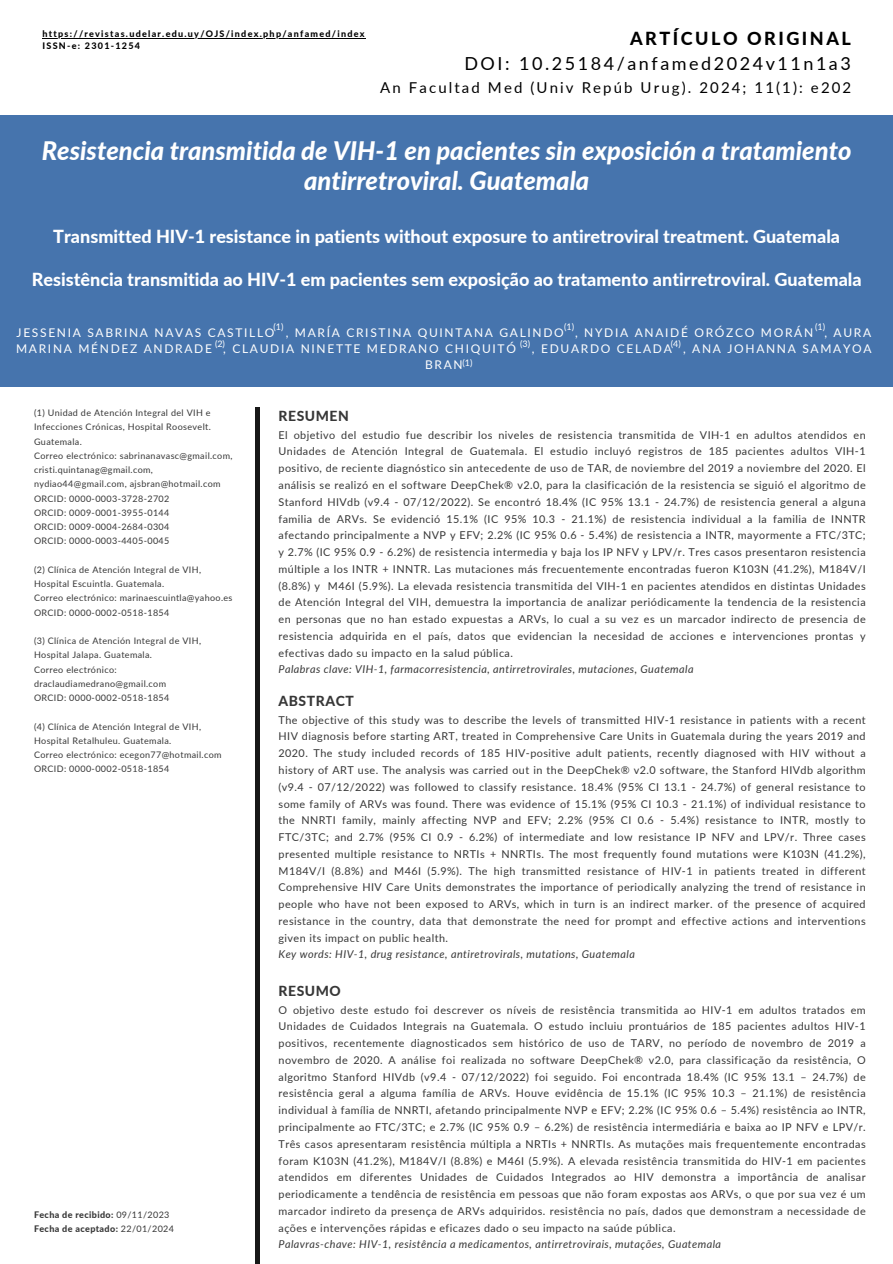
<style>
.page{position:relative;width:893px;height:1264px;background:#fff}
.page>*{position:absolute;margin:0;border:0;box-sizing:border-box;transform-origin:0 0}
.t1{font:italic 800 25.5px/30.3px "Lato";color:#fff;text-align:center}
.t2{font:800 18px "Lato";color:#fff}
.t3{font:18px "Lato";letter-spacing:.14em;color:#000}
.t4{font:800 18px "Lato";letter-spacing:.14em;color:#000}
.t5{font:15px "Lato";letter-spacing:.14em;color:#000}
.t6{font:800 13.95px "Lato";letter-spacing:.04em;color:#373737}
.t7{font:12px/16px "Lato";letter-spacing:.14em;color:#fff}
.t8{font:10.8px/16.8px "Lato";letter-spacing:.04em;color:#373737;text-align:justify}
.t9{font:italic 10.8px "Lato";letter-spacing:.04em;color:#373737}
.t10{font:9px/14.2px "Lato";letter-spacing:.04em;color:#373737}
.t11{font:800 9px "Lato";letter-spacing:.14em;color:#000}
.t12{font:800 9px "Lato";letter-spacing:.04em;color:#373737}
.t13{font:9px "Lato";color:#fff}
.s1{font-weight:400}
</style>
<div class="page">
<hr style="left:43px;top:38px;width:323px;height:1px;background:#000">
<hr style="left:255px;top:407px;width:4px;height:856px;background:#181818">
<div style="left:0;top:115px;width:892px;height:272px;background:#4674ad"></div>
<p class="t11" style="left:43px;top:28px;width:323px">https://revistas.udelar.edu.uy/OJS/index.php/anfamed/index</p>
<p class="t11" style="left:43px;top:40px;width:99px">ISSN-e: 2301-1254</p>
<p class="t4" style="left:630px;top:28px;width:222px">ARTÍCULO ORIGINAL</p>
<p class="t3" style="left:464px;top:52px;width:388px">DOI: 10.25184/anfamed2024v11n1a3</p>
<p class="t5" style="left:380px;top:78px;width:472px">An Facultad Med (Univ Repúb Urug). 2024; 11(1): e202</p>
<p class="t1" style="left:42px;top:135px;width:811px">Resistencia transmitida de VIH-1 en pacientes sin exposición a tratamiento antirretroviral. Guatemala</p>
<p class="t2" style="left:53px;top:225px;width:788px">Transmitted HIV-1 resistance in patients without exposure to antiretroviral treatment. Guatemala</p>
<p class="t2" style="left:32px;top:268px;width:831px">Resistência transmitida ao HIV-1 em pacientes sem exposição ao tratamento antirretroviral. Guatemala</p>
<p class="t7" style="left:16px;top:325px;width:856px">JESSENIA SABRINA NAVAS CASTILLO , MARÍA CRISTINA QUINTANA GALINDO , NYDIA ANAIDÉ ORÓZCO MORÁN , AURA<br>MARINA MÉNDEZ ANDRADE , CLAUDIA NINETTE MEDRANO CHIQUITÓ</p>
<p class="t13" style="left:273px;top:321px;width:12px">(1)</p>
<p class="t13" style="left:564px;top:321px;width:12px">(1)</p>
<p class="t13" style="left:815px;top:321px;width:12px">(1)</p>
<p class="t13" style="left:215px;top:338px;width:12px">(2)</p>
<p class="t13" style="left:520px;top:338px;width:12px">(3)</p>
<p class="t13" style="left:670px;top:338px;width:12px">(4)</p>
<p class="t7" style="left:532px;top:341px;width:341px">, EDUARDO CELADA , ANA JOHANNA SAMAYOA</p>
<p class="t10" style="left:34px;top:405px;width:178px;text-align:justify">(1) Unidad de Atención Integral del VIH e Infecciones Crónicas, Hospital Roosevelt.<br>Guatemala.</p>
<p class="t10" style="left:34px;top:448px;width:200px">Correo electrónico: sabrinanavasc@gmail.com, cristi.quintanag@gmail.com, nydiao44@gmail.com, ajsbran@hotmail.com</p>
<p class="t10" style="left:34px;top:491px;width:137px">ORCID: 0000-0003-3728-2702</p>
<p class="t10" style="left:34px;top:505px;width:137px">ORCID: 0009-0001-3955-0144</p>
<p class="t10" style="left:34px;top:519px;width:137px">ORCID: 0009-0004-2684-0304</p>
<p class="t10" style="left:34px;top:533px;width:137px">ORCID: 0000-0003-4405-0045</p>
<p class="t10" style="left:34px;top:562px;width:169px">(2) Clínica de Atención Integral de VIH,<br>Hospital Escuintla. Guatemala.</p>
<p class="t10" style="left:34px;top:590px;width:200px">Correo electrónico: marinaescuintla@yahoo.es</p>
<p class="t10" style="left:34px;top:605px;width:137px">ORCID: 0000-0002-0518-1854</p>
<p class="t10" style="left:34px;top:633px;width:169px">(3) Clínica de Atención Integral de VIH,<br>Hospital Jalapa. Guatemala.</p>
<p class="t10" style="left:34px;top:662px;width:134px">Correo electrónico: draclaudiamedrano@gmail.com</p>
<p class="t10" style="left:34px;top:690px;width:137px">ORCID: 0000-0002-0518-1854</p>
<p class="t10" style="left:34px;top:719px;width:169px">(4) Clínica de Atención Integral de VIH,<br>Hospital Retalhuleu. Guatemala.</p>
<p class="t10" style="left:34px;top:747px;width:189px">Correo electrónico: ecegon77@hotmail.com</p>
<p class="t10" style="left:34px;top:761px;width:137px">ORCID: 0000-0002-0518-1854</p>
<p class="t12" style="left:34px;top:1209px;width:137px">Fecha de recibido: <span class="s1">09/11/2023</span></p>
<p class="t12" style="left:34px;top:1223px;width:141px">Fecha de aceptado: <span class="s1">22/01/2024</span></p>
<p class="t13" style="left:462px;top:357px;width:12px">(1)</p>
<p class="t7" style="left:425px;top:357px;width:39px">BRAN</p>
<p class="t6" style="left:278px;top:407px;width:72px">RESUMEN</p>
<p class="t8" style="left:278px;top:426px;width:588px">El objetivo del estudio fue describir los niveles de resistencia transmitida de VIH-1 en adultos atendidos en Unidades de Atención Integral de Guatemala. El estudio incluyó registros de 185 pacientes adultos VIH-1 positivo, de reciente diagnóstico sin antecedente de uso de TAR, de noviembre del 2019 a noviembre del 2020. El análisis se realizó en el software DeepChek® v2.0, para la clasificación de la resistencia se siguió el algoritmo de Stanford HIVdb (v9.4 - 07/12/2022). Se encontró 18.4% (IC 95% 13.1 - 24.7%) de resistencia general a alguna familia de ARVs. Se evidenció 15.1% (IC 95% 10.3 - 21.1%) de resistencia individual a la familia de INNTR afectando principalmente a NVP y EFV; 2.2% (IC 95% 0.6 - 5.4%) de resistencia a INTR, mayormente a FTC/3TC; y 2.7% (IC 95% 0.9 - 6.2%) de resistencia intermedia y baja los IP NFV y LPV/r. Tres casos presentaron resistencia múltiple a los INTR + INNTR. Las mutaciones más frecuentemente encontradas fueron K103N (41.2%), M184V/I (8.8%) y M46I (5.9%). La elevada resistencia transmitida del VIH-1 en pacientes atendidos en distintas Unidades de Atención Integral del VIH, demuestra la importancia de analizar periódicamente la tendencia de la resistencia en personas que no han estado expuestas a ARVs, lo cual a su vez es un marcador indirecto de presencia de resistencia adquirida en el país, datos que evidencian la necesidad de acciones e intervenciones prontas y efectivas dado su impacto en la salud pública.</p>
<p class="t9" style="left:278px;top:662px;width:416px">Palabras clave: VIH-1, farmacorresistencia, antirretrovirales, mutaciones, Guatemala</p>
<p class="t6" style="left:278px;top:692px;width:77px">ABSTRACT</p>
<p class="t8" style="left:278px;top:711px;width:588px">The objective of this study was to describe the levels of transmitted HIV-1 resistance in patients with a recent HIV diagnosis before starting ART, treated in Comprehensive Care Units in Guatemala during the years 2019 and 2020. The study included records of 185 HIV-positive adult patients, recently diagnosed with HIV without a history of ART use. The analysis was carried out in the DeepChek® v2.0 software, the Stanford HIVdb algorithm (v9.4 - 07/12/2022) was followed to classify resistance. 18.4% (95% CI 13.1 - 24.7%) of general resistance to some family of ARVs was found. There was evidence of 15.1% (95% CI 10.3 - 21.1%) of individual resistance to the NNRTI family, mainly affecting NVP and EFV; 2.2% (95% CI 0.6 - 5.4%) resistance to INTR, mostly to FTC/3TC; and 2.7% (95% CI 0.9 - 6.2%) of intermediate and low resistance IP NFV and LPV/r. Three cases presented multiple resistance to NRTIs + NNRTIs. The most frequently found mutations were K103N (41.2%), M184V/I (8.8%) and M46I (5.9%). The high transmitted resistance of HIV-1 in patients treated in different Comprehensive HIV Care Units demonstrates the importance of periodically analyzing the trend of resistance in people who have not been exposed to ARVs, which in turn is an indirect marker. of the presence of acquired resistance in the country, data that demonstrate the need for prompt and effective actions and interventions given its impact on public health.</p>
<p class="t9" style="left:278px;top:947px;width:358px">Key words: HIV-1, drug resistance, antiretrovirals, mutations, Guatemala</p>
<p class="t6" style="left:278px;top:981px;width:64px">RESUMO</p>
<p class="t8" style="left:278px;top:1001px;width:588px">O objetivo deste estudo foi descrever os níveis de resistência transmitida ao HIV-1 em adultos tratados em Unidades de Cuidados Integrais na Guatemala. O estudo incluiu prontuários de 185 pacientes adultos HIV-1 positivos, recentemente diagnosticados sem histórico de uso de TARV, no período de novembro de 2019 a novembro de 2020. A análise foi realizada no software DeepChek® v2.0, para classificação da resistência, O algoritmo Stanford HIVdb (v9.4 - 07/12/2022) foi seguido. Foi encontrada 18.4% (IC 95% 13.1 – 24.7%) de resistência geral a alguma família de ARVs. Houve evidência de 15.1% (IC 95% 10.3 – 21.1%) de resistência individual à família de NNRTI, afetando principalmente NVP e EFV; 2.2% (IC 95% 0.6 – 5.4%) resistência ao INTR, principalmente ao FTC/3TC; e 2.7% (IC 95% 0.9 – 6.2%) de resistência intermediária e baixa ao IP NFV e LPV/r.<br>Três casos apresentaram resistência múltipla a NRTIs + NNRTIs. As mutações mais frequentemente encontradas foram K103N (41.2%), M184V/I (8.8%) e M46I (5.9%). A elevada resistência transmitida do HIV-1 em pacientes atendidos em diferentes Unidades de Cuidados Integrados ao HIV demonstra a importância de analisar periodicamente a tendência de resistência em pessoas que não foram expostas aos ARVs, o que por sua vez é um marcador indireto da presença de ARVs adquiridos. resistência no país, dados que demonstram a necessidade de ações e intervenções rápidas e eficazes dado o seu impacto na saúde pública.</p>
<p class="t9" style="left:278px;top:1237px;width:444px">Palavras-chave: HIV-1, resistência a medicamentos, antirretrovirais, mutações, Guatemala</p>
</div>
